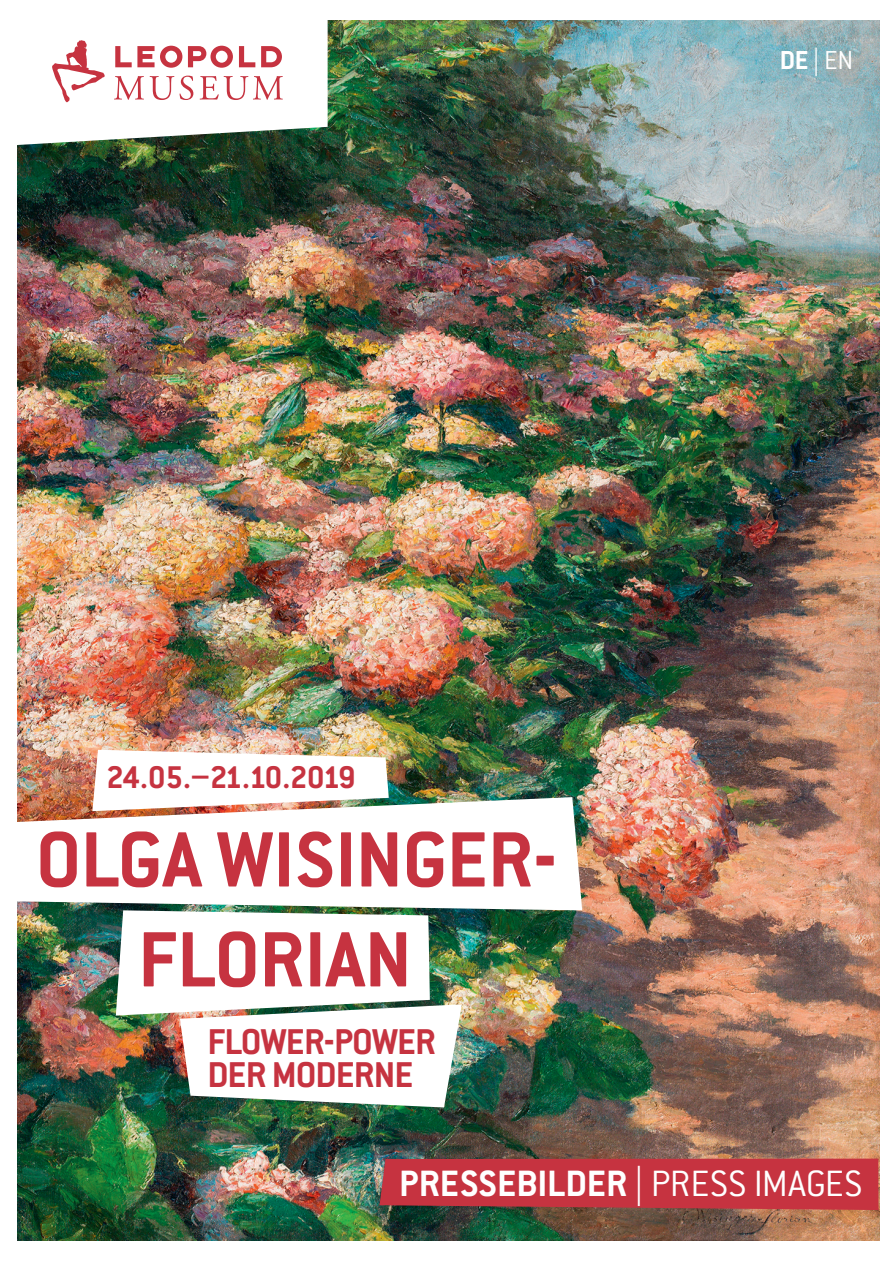
<style>
.page{position:relative;width:893px;height:1263px;background:#fff}
.page>*{position:absolute;margin:0;border:0;box-sizing:border-box;transform-origin:0 0}
.t1{font:700 85.95px/99.9px "Conduit ITC Pro";color:#c63340;text-align:center}
.t2{font:700 40.2px "Conduit ITC Pro";color:#fff}
.t3{font:700 39.45px/32.8px "Conduit ITC Pro";letter-spacing:-.02em;color:#c63340}
.t4{font:700 34.5px "Conduit ITC Pro";letter-spacing:-.05em;color:#c63340}
.t5{font:300 28.5px "Conduit ITC Pro";color:#fff}
.s1{font-weight:700}
.s2{font-weight:300}
</style>
<div class="page">
<img style="left:17px;top:20px;width:863px;height:1221px">
<svg style="left:17px;top:20px;width:311px;height:125px"></svg>
<svg style="left:379px;top:1158px;width:499px;height:52px"></svg>
<svg style="left:92px;top:750px;width:297px;height:47px"></svg>
<svg style="left:17px;top:797px;width:565px;height:113px"></svg>
<img style="left:116px;top:910px;width:346px;height:197px">
<p class="t5" style="left:780px;top:45px;width:75px"><span class="s1">DE</span> | EN</p>
<p class="t4" style="left:107px;top:757px;width:251px">24.05.–21.10.2019</p>
<h1 class="t1" style="left:36px;top:809px;width:523px">OLGA WISINGER-<br>FLORIAN</h1>
<p class="t3" style="left:207px;top:1025px;width:230px">FLOWER-POWER<br>DER MODERNE</p>
<p class="t2" style="left:399px;top:1160px;width:465px">PRESSEBILDER <span class="s2">| PRESS IMAGES</span></p>
</div>
